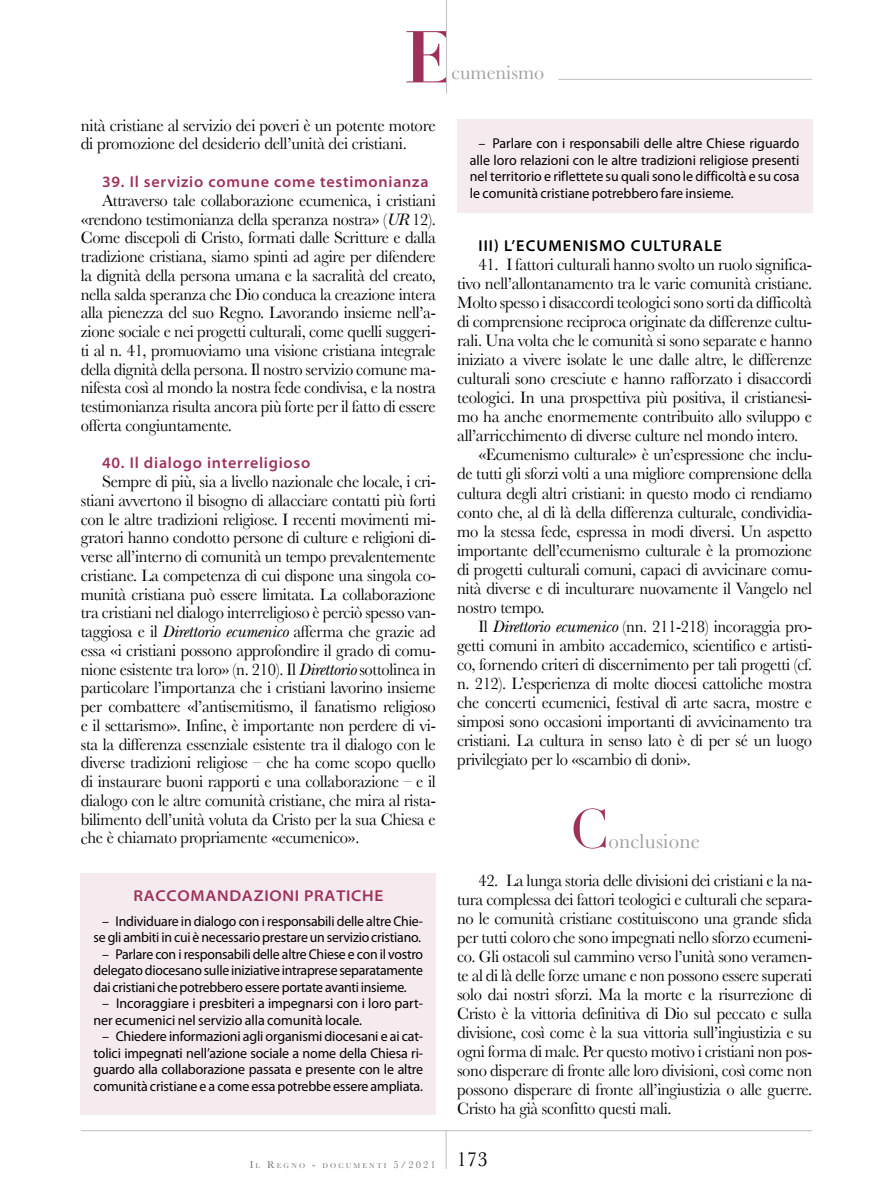
<style>
.page{position:relative;width:893px;height:1191px;background:#fff}
.page>*{position:absolute;margin:0;border:0;box-sizing:border-box;transform-origin:0 0}
.t1{font:700 72px "Didot LT";color:#9e3159}
.t2{font:54px "Didot LT";color:#9e3159}
.t3{font:21px "Baskerville";letter-spacing:.01em;color:#9c9e9f}
.t4{font:20.1px "Baskerville";color:#9c9e9f}
.t5{font:17.25px/18.8px "Baskerville";letter-spacing:-.02em;color:#000;text-align:justify;scale:.96 1}
.t6{font:17.25px/18.8px "Baskerville";letter-spacing:-.02em;color:#000}
.t7{font:600 semi-expanded 15.75px "Myriad Pro";letter-spacing:.05em;color:#9e3159;scale:.95 1}
.t8{font:600 semi-expanded 15.75px "Myriad Pro";letter-spacing:.07em;color:#000;scale:.95 1}
.t9{font:600 semi-expanded 15.75px "Myriad Pro";letter-spacing:.05em;color:#9e3159}
.t10{font:14.25px/16.5px "Myriad Pro";letter-spacing:-.01em;color:#000;text-align:center}
.t11{font:7.35px "Baskerville";letter-spacing:.285em;color:#707172}
.s1{font-family:"New Baskerville Std";font-style:italic}
.s2{font-size:10.5px}
</style>
<div class="page">
<hr style="left:81px;top:1130px;width:731px;height:1px;background:#bbbdbe">
<hr style="left:446px;top:1130px;width:1px;height:39px;background:#bbbdbe">
<hr style="left:558px;top:79px;width:254px;height:1px;background:#bbbdbe">
<hr style="left:446px;top:0;width:1px;height:94px;background:#bbbdbe">
<div style="left:457px;top:119px;width:355px;height:94px;background:#f5eaee"></div>
<div style="left:81px;top:873px;width:355px;height:241px;background:#f5eaee"></div>
<h1 class="t1" style="left:404px;top:13px;width:53px">E</h1>
<p class="t4" style="left:451px;top:61px;width:94px">cumenismo</p>
<p class="t6" style="left:81px;top:116px;width:356px">nità cristiane al servizio dei poveri è un potente motore di promozione del desiderio dell’unità dei cristiani.</p>
<p class="t7" style="left:102px;top:173px;width:345px">39. Il servizio comune come testimonianza</p>
<p class="t5" style="left:81px;top:191px;width:371px;text-indent:21px">Attraverso tale collaborazione ecumenica, i cristiani «rendono testimonianza della speranza nostra» (<span class="s1">UR</span> 12).<br>Come discepoli di Cristo, formati dalle Scritture e dalla tradizione cristiana, siamo spinti ad agire per difendere la dignità della persona umana e la sacralità del creato, nella salda speranza che Dio conduca la creazione intera alla pienezza del suo Regno. Lavorando insieme nell’a&shy;zione sociale e nei progetti culturali, come quelli suggeri&shy;ti al n. 41, promuoviamo una visione cristiana integrale della dignità della persona. Il nostro servizio comune ma&shy;nifesta così al mondo la nostra fede condivisa, e la nostra testimonianza risulta ancora più forte per il fatto di essere offerta congiuntamente.</p>
<p class="t7" style="left:102px;top:454px;width:221px">40. Il dialogo interreligioso</p>
<p class="t5" style="left:81px;top:472px;width:371px;text-indent:21px">Sempre di più, sia a livello nazionale che locale, i cri&shy;stiani avvertono il bisogno di allacciare contatti più forti con le altre tradizioni religiose. I recenti movimenti mi&shy;gratori hanno condotto persone di culture e religioni di&shy;verse all’interno di comunità un tempo prevalentemente cristiane. La competenza di cui dispone una singola co&shy;munità cristiana può essere limitata. La collaborazione tra cristiani nel dialogo interreligioso è perciò spesso van&shy;taggiosa e il <span class="s1">Direttorio ecumenico</span> afferma che grazie ad essa «i cristiani possono approfondire il grado di comu&shy;nione esistente tra loro» (n. 210). Il <span class="s1">Direttorio</span> sottolinea in particolare l’importanza che i cristiani lavorino insieme per combattere «l’antisemitismo, il fanatismo religioso e il settarismo». Infine, è importante non perdere di vi&shy;sta la differenza essenziale esistente tra il dialogo con le diverse tradizioni religiose – che ha come scopo quello di instaurare buoni rapporti e una collaborazione – e il dialogo con le altre comunità cristiane, che mira al rista&shy;bilimento dell’unità voluta da Cristo per la sua Chiesa e che è chiamato propriamente «ecumenico».</p>
<p class="t9" style="left:133px;top:886px;width:251px">RACCOMANDAZIONI PRATICHE</p>
<p class="t10" style="left:94px;top:912px;width:331px">– Individuare in dialogo con i responsabili delle altre Chie&shy;se gli ambiti in cui è necessario prestare un servizio cristiano.</p>
<p class="t10" style="left:94px;top:945px;width:331px;text-align:justify;text-indent:9px">– Parlare con i responsabili delle altre Chiese e con il vostro delegato diocesano sulle iniziative intraprese separatamente dai cristiani che potrebbero essere portate avanti insieme.</p>
<p class="t10" style="left:94px;top:995px;width:331px;text-align:left;text-indent:9px">– Incoraggiare i presbiteri a impegnarsi con i loro part&shy;ner ecumenici nel servizio alla comunità locale.</p>
<p class="t10" style="left:94px;top:1028px;width:331px">– Chiedere informazioni agli organismi diocesani e ai cat&shy;tolici impegnati nell’azione sociale a nome della Chiesa ri&shy;guardo alla collaborazione passata e presente con le altre comunità cristiane e a come essa potrebbe essere ampliata.</p>
<p class="t10" style="left:470px;top:135px;width:331px;text-align:justify;text-indent:9px">– Parlare con i responsabili delle altre Chiese riguardo alle loro relazioni con le altre tradizioni religiose presenti nel territorio e riflettete su quali sono le difficoltà e su cosa le comunità cristiane potrebbero fare insieme.</p>
<p class="t8" style="left:478px;top:237px;width:258px">III) L’ECUMENISMO CULTURALE</p>
<p class="t6" style="left:478px;top:255px;width:335px">41. I fattori culturali hanno svolto un ruolo significa-</p>
<p class="t6" style="left:457px;top:274px;width:357px">tivo nell’allontanamento tra le varie comunità cristiane.</p>
<p class="t6" style="left:457px;top:293px;width:356px">Molto spesso i disaccordi teologici sono sorti da difficoltà</p>
<p class="t6" style="left:457px;top:312px;width:357px">di comprensione reciproca originate da differenze cultu-</p>
<p class="t6" style="left:457px;top:331px;width:357px">rali. Una volta che le comunità si sono separate e hanno</p>
<p class="t6" style="left:457px;top:350px;width:357px">iniziato a vivere isolate le une dalle altre, le differenze</p>
<p class="t6" style="left:457px;top:369px;width:357px">culturali sono cresciute e hanno rafforzato i disaccordi</p>
<p class="t6" style="left:457px;top:388px;width:357px">teologici. In una prospettiva più positiva, il cristianesi-</p>
<p class="t6" style="left:457px;top:407px;width:357px">mo ha anche enormemente contribuito allo sviluppo e</p>
<p class="t6" style="left:457px;top:426px;width:343px">all’arricchimento di diverse culture nel mondo intero.</p>
<p class="t5" style="left:478px;top:445px;width:349px">«Ecumenismo culturale» è un’espressione che inclu-</p>
<p class="t5" style="left:457px;top:464px;width:371px">de tutti gli sforzi volti a una migliore comprensione della</p>
<p class="t5" style="left:457px;top:483px;width:371px">cultura degli altri cristiani: in questo modo ci rendiamo</p>
<p class="t5" style="left:457px;top:502px;width:371px">conto che, al di là della differenza culturale, condividia-</p>
<p class="t5" style="left:457px;top:521px;width:371px">mo la stessa fede, espressa in modi diversi. Un aspetto</p>
<p class="t5" style="left:457px;top:540px;width:371px">importante dell’ecumenismo culturale è la promozione</p>
<p class="t5" style="left:457px;top:559px;width:371px">di progetti culturali comuni, capaci di avvicinare comu-</p>
<p class="t5" style="left:457px;top:578px;width:371px">nità diverse e di inculturare nuovamente il Vangelo nel</p>
<p class="t5" style="left:457px;top:597px;width:93px">nostro tempo.</p>
<p class="t5" style="left:478px;top:616px;width:349px">Il <span class="s1">Direttorio ecumenico</span> (nn. 211-218) incoraggia pro-</p>
<p class="t5" style="left:457px;top:635px;width:371px">getti comuni in ambito accademico, scientifico e artisti-</p>
<p class="t5" style="left:457px;top:655px;width:371px">co, fornendo criteri di discernimento per tali progetti (cf.</p>
<p class="t5" style="left:457px;top:674px;width:371px">n. 212). L’esperienza di molte diocesi cattoliche mostra</p>
<p class="t5" style="left:457px;top:693px;width:371px">che concerti ecumenici, festival di arte sacra, mostre e</p>
<p class="t5" style="left:457px;top:712px;width:371px">simposi sono occasioni importanti di avvicinamento tra</p>
<p class="t5" style="left:457px;top:731px;width:371px">cristiani. La cultura in senso lato è di per sé un luogo</p>
<p class="t5" style="left:457px;top:750px;width:245px">privilegiato per lo «scambio di doni».</p>
<h2 class="t2" style="left:569px;top:797px;width:40px">C</h2>
<p class="t3" style="left:608px;top:828px;width:93px">onclusione</p>
<p class="t5" style="left:457px;top:870px;width:371px;text-indent:21px">42. La lunga storia delle divisioni dei cristiani e la na&shy;tura complessa dei fattori teologici e culturali che separa&shy;no le comunità cristiane costituiscono una grande sfida per tutti coloro che sono impegnati nello sforzo ecumeni&shy;co. Gli ostacoli sul cammino verso l’unità sono veramen&shy;te al di là delle forze umane e non possono essere superati solo dai nostri sforzi. Ma la morte e la risurrezione di Cristo è la vittoria definitiva di Dio sul peccato e sulla divisione, così come è la sua vittoria sull’ingiustizia e su ogni forma di male. Per questo motivo i cristiani non pos&shy;sono disperare di fronte alle loro divisioni, così come non possono disperare di fronte all’ingiustizia o alle guerre.<br>Cristo ha già sconfitto questi mali.</p>
<p class="t11" style="left:250px;top:1160px;width:240px"><span class="s2">I</span>L <span class="s2">R</span>EGNO <span class="s2">-</span> DOCUMENTI <span class="s2">5/2021</span> <sup>173</sup></p>
</div>
